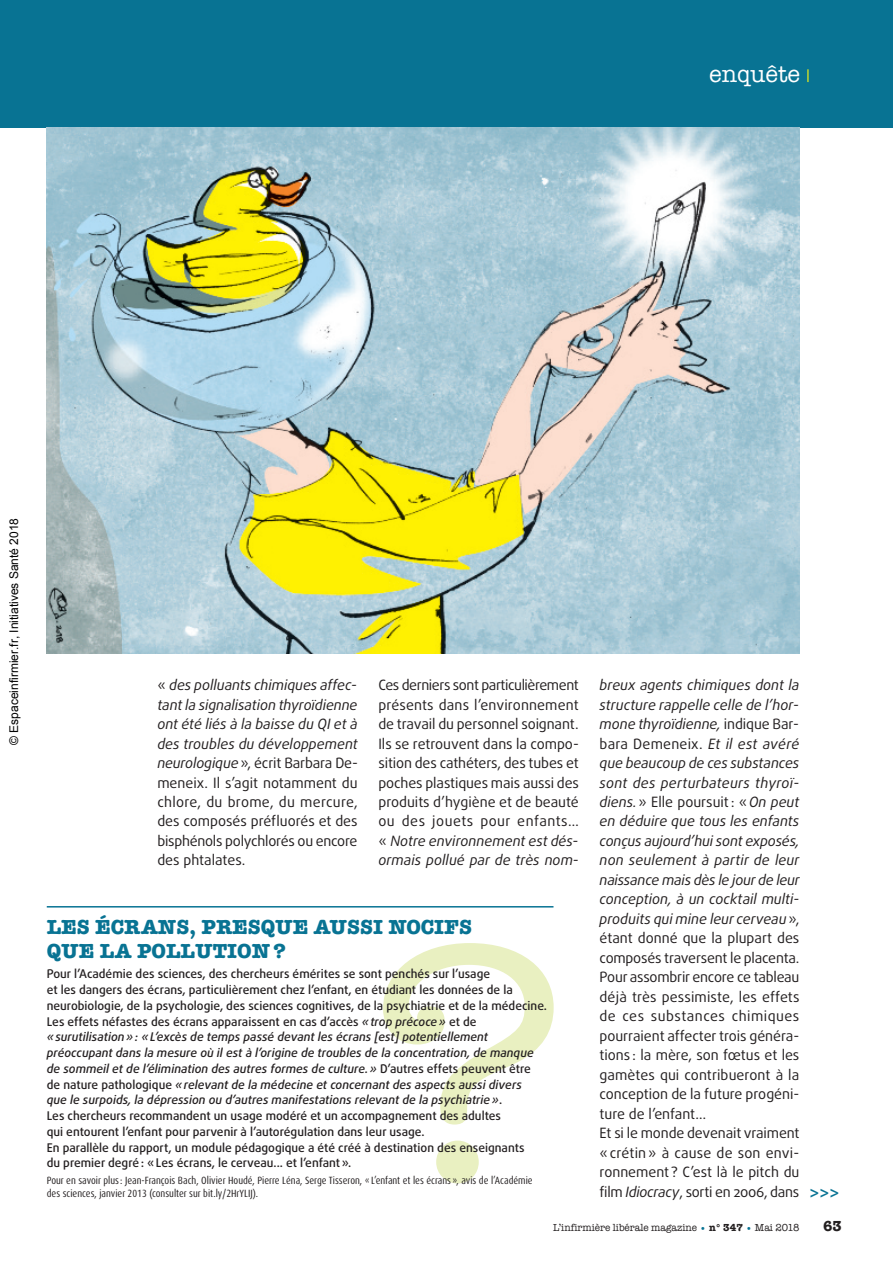
<style>
.page{position:relative;width:893px;height:1263px;background:#fff}
.page>*{position:absolute;margin:0;border:0;box-sizing:border-box;transform-origin:0 0}
.t1{font:24px "American Typewriter";color:#fff}
.t2{font:700 21px/24px "American Typewriter";color:#087393}
.t3{font:700 15px "American Typewriter";color:#231f20;scale:.95 1}
.t4{font:14.25px/19.5px "Daxline OT";color:#231f20;text-align:justify}
.t5{font:500 12px/15.8px "Daxline OT";color:#231f20}
.t6{font:12px "Arial";color:#000}
.t7{font:condensed 10.5px/12.8px "Dax OT";color:#231f20}
.t8{font:10.5px "American Typewriter";color:#231f20;scale:.95 1}
.s1{font-style:italic}
.s2{font-weight:500;font-size:18px;color:#087393}
.s3{font-weight:700;color:#087393}
.s4{font-weight:700}
</style>
<div class="page">
<svg style="left:383px;top:943px;width:171px;height:240px"></svg>
<div style="left:0;top:0;width:893px;height:128px;background:#087393"></div>
<svg style="left:807px;top:69px;width:2px;height:13px"></svg>
<img style="left:47px;top:128px;width:752px;height:525px">
<hr style="left:47px;top:906px;width:506px;height:1px;background:#087393">
<p class="t1" style="left:709px;top:55px;width:93px">enquête</p>
<p class="t6" style="left:6px;top:745px;width:228px;rotate:-90deg">© Espaceinfirmier.fr, Initiatives Santé 2018</p>
<p class="t4" style="left:157px;top:676px;width:202px">« <span class="s1">des polluants chimiques affec&shy;tant la signalisation thyroïdienne ont été liés à la baisse du QI et à des troubles du développement neurologique</span> », écrit Barbara De&shy;meneix. Il s’agit notamment du chlore, du brome, du mercure, des composés préfluorés et des bisphénols polychlorés ou encore des phtalates.</p>
<p class="t4" style="left:378px;top:676px;width:202px">Ces derniers sont particulièrement présents dans l’environnement de travail du personnel soignant.<br>Ils se retrouvent dans la compo&shy;sition des cathéters, des tubes et poches plastiques mais aussi des produits d’hygiène et de beauté ou des jouets pour enfants… « <span class="s1">Notre environnement est dés&shy;ormais pollué par de très nom-</span></p>
<p class="t4" style="left:600px;top:676px;width:242px;text-align:left"><span class="s1">breux agents chimiques dont la structure rappelle celle de l’hor-<br>mone thyroïdienne,</span> indique Bar-<br>bara Demeneix. <span class="s1">Et il est avéré<br>que beaucoup de ces substances<br>sont des perturbateurs thyroï&shy;diens.</span> » Elle poursuit : « <span class="s1">On peut<br>en déduire que tous les enfants conçus aujourd’hui sont exposés,<br>non seulement à partir de leur naissance mais dès le jour de leur conception, à un cocktail multi&shy;produits qui mine leur cerveau</span> »,<br>étant donné que la plupart des composés traversent le placenta.<br>Pour assombrir encore ce tableau<br>déjà très pessimiste, les effets<br>de ces substances chimiques pourraient affecter trois généra-<br>tions : la mère, son fœtus et les gamètes qui contribueront à la conception de la future progéni-<br>ture de l’enfant…<br>Et si le monde devenait vraiment<br>« crétin » à cause de son envi&shy;ronnement ? C’est là le pitch du<br>film <span class="s1">Idiocracy</span>, sorti en 2006, dans <span class="s2">&gt;&gt;&gt;</span></p>
<p class="t8" style="left:553px;top:1219px;width:261px">L’infirmière libérale magazine <span class="s3">•</span> <span class="s4">n° 347</span> <span class="s3">•</span> Mai 2018</p>
<p class="t3" style="left:823px;top:1213px;width:21px">63</p>
<p class="t2" style="left:47px;top:914px;width:427px">LES ÉCRANS, PRESQUE AUSSI NOCIFS<br>QUE LA POLLUTION ?</p>
<p class="t5" style="left:47px;top:967px;width:502px">Pour l’Académie des sciences, des chercheurs émérites se sont penchés sur l’usage<br>et les dangers des écrans, particulièrement chez l’enfant, en étudiant les données de la neurobiologie, de la psychologie, des sciences cognitives, de la psychiatrie et de la médecine.<br>Les effets néfastes des écrans apparaissent en cas d’accès <span class="s1">« trop précoce »</span> et de<br><span class="s1">« surutilisation » : « L’excès de temps passé devant les écrans [est] potentiellement préoccupant dans la mesure où il est à l’origine de troubles de la concentration, de manque de sommeil et de l’élimination des autres formes de culture. »</span> D’autres effets peuvent être de nature pathologique <span class="s1">« relevant de la médecine et concernant des aspects aussi divers<br>que le surpoids, la dépression ou d’autres manifestations relevant de la psychiatrie »</span>.<br>Les chercheurs recommandent un usage modéré et un accompagnement des adultes<br>qui entourent l’enfant pour parvenir à l’autorégulation dans leur usage.<br>En parallèle du rapport, un module pédagogique a été créé à destination des enseignants<br>du premier degré : « Les écrans, le cerveau... et l’enfant ».</p>
<p class="t7" style="left:47px;top:1175px;width:487px">Pour en savoir plus : Jean-François Bach, Olivier Houdé, Pierre Léna, Serge Tisseron, « L’enfant et les écrans », avis de l’Académie des sciences, janvier 2013 (consulter sur bit.ly/2HrYLIJ).</p>
</div>
